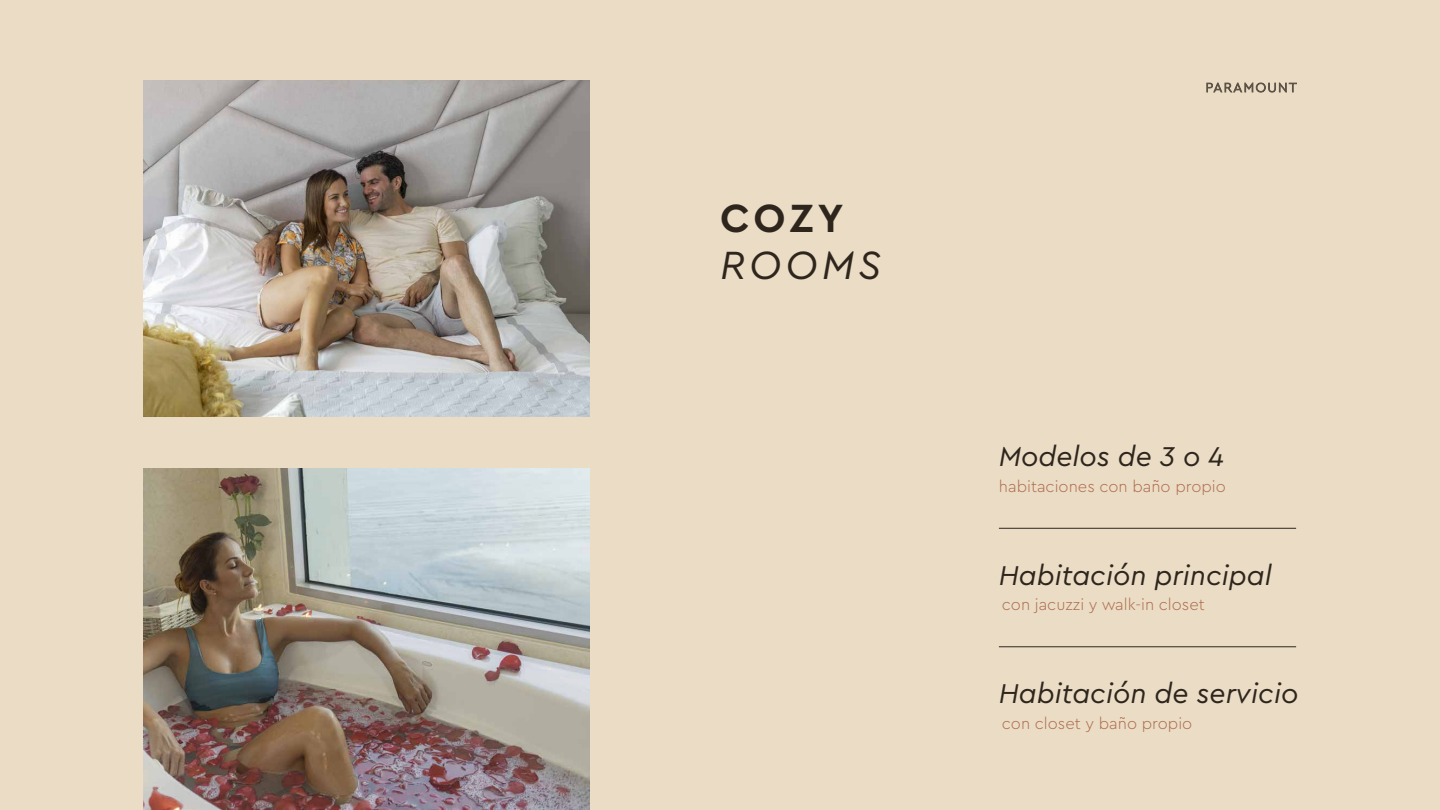
<style>
.page{position:relative;width:1440px;height:810px;background:#ebddc5}
.page>*{position:absolute;margin:0;border:0;box-sizing:border-box;transform-origin:0 0}
.t1{font:italic 41.25px "Cera Pro";letter-spacing:.1em;color:#2e251d}
.t2{font:700 41.25px "Cera Pro";color:#2e251d}
.t3{font:italic 28.5px "Cera Pro";color:#2e251d}
.t4{font:300 16.5px "Cera Pro";color:#ae6c4f}
</style>
<div class="page">
<img style="left:144px;top:81px;width:446px;height:336px">
<img style="left:144px;top:468px;width:446px;height:342px">
<svg style="left:1206px;top:82px;width:91px;height:11px"></svg>
<hr style="left:999px;top:528px;width:297px;height:1px;background:#2e251d">
<hr style="left:999px;top:646px;width:297px;height:1px;background:#2e251d">
<h1 class="t2" style="left:720px;top:190px;width:125px">COZY</h1>
<h1 class="t1" style="left:720px;top:238px;width:163px">ROOMS</h1>
<h2 class="t3" style="left:999px;top:438px;width:227px">Modelos de 3 o 4</h2>
<p class="t4" style="left:999px;top:475px;width:229px">habitaciones con baño propio</p>
<h2 class="t3" style="left:999px;top:556px;width:274px">Habitación principal</h2>
<p class="t4" style="left:1002px;top:594px;width:204px">con jacuzzi y walk-in closet</p>
<h2 class="t3" style="left:999px;top:675px;width:301px">Habitación de servicio</h2>
<p class="t4" style="left:1002px;top:712px;width:192px">con closet y baño propio</p>
</div>
